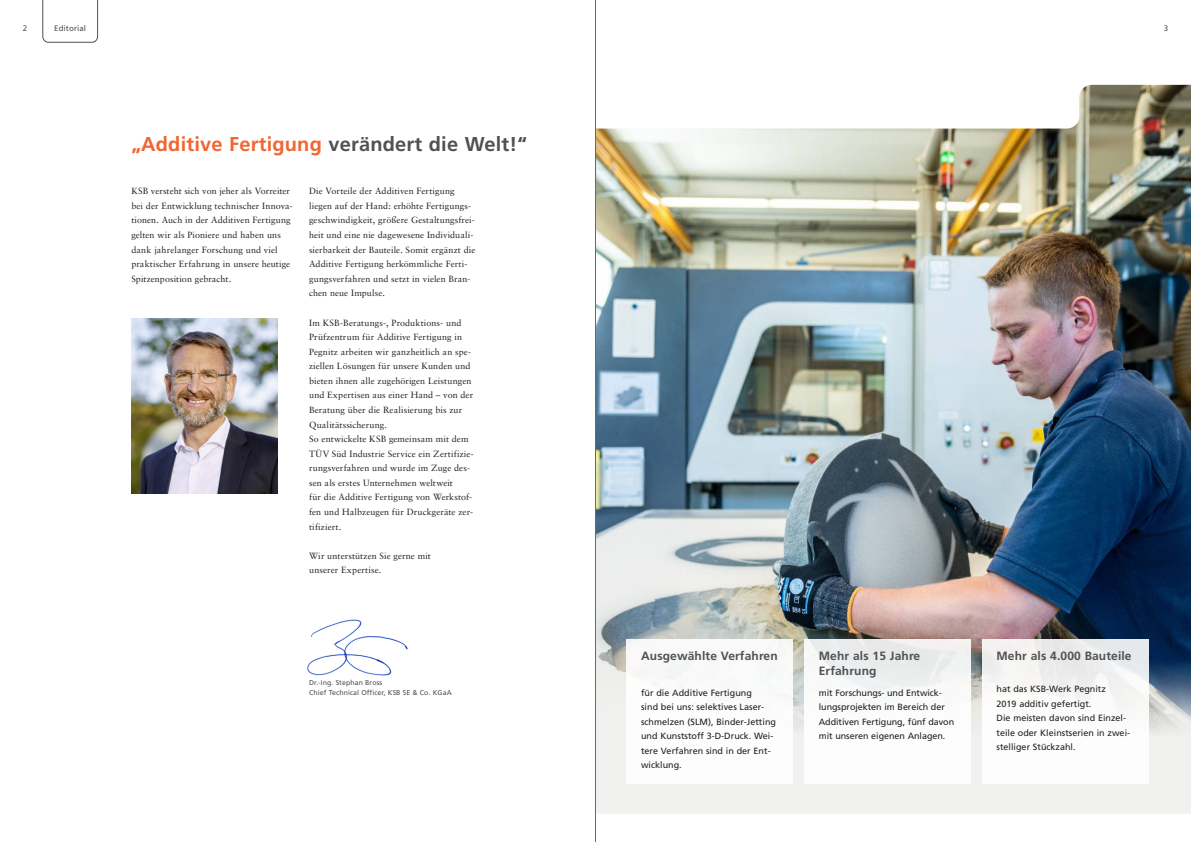
<style>
.page{position:relative;width:1191px;height:842px;background:#fff}
.page>*{position:absolute;margin:0;border:0;box-sizing:border-box;transform-origin:0 0}
.t1{font:700 20px "Frutiger LT Pro";letter-spacing:.01em;color:#f16531}
.t2{font:700 12px/14.5px "Frutiger LT Pro";letter-spacing:.01em;color:#4f5152}
.t3{font:9px/14.6px "Sabon LT Std";letter-spacing:.01em;color:#231f20}
.t4{font:9px/14.5px "Frutiger LT Pro";color:#231f20}
.t5{font:8px "Frutiger LT Pro";letter-spacing:.005em;color:#4f5152}
.t6{font:7px/10px "Frutiger LT Pro";letter-spacing:.01em;color:#4f5152}
.s1{color:#4f5152}
</style>
<div class="page">
<img style="left:596px;top:85px;width:595px;height:729px">
<img style="left:307px;top:619px;width:101px;height:57px">
<svg style="left:43px;top:0;width:55px;height:43px"></svg>
<img style="left:131px;top:319px;width:147px;height:174px">
<hr style="left:595px;top:0;width:1px;height:842px;background:#666869">
<div style="left:804px;top:640px;width:166px;height:144px;background:linear-gradient(to bottom,#edeeee,#fff)"></div>
<div style="left:626px;top:640px;width:167px;height:144px;background:#fff"></div>
<div style="left:982px;top:640px;width:166px;height:144px;background:linear-gradient(to bottom,#ededed,#fff)"></div>
<p class="t5" style="left:54px;top:24px;width:33px">Editorial</p>
<p class="t5" style="left:23px;top:24px;width:6px">2</p>
<p class="t5" style="left:1163px;top:24px;width:6px">3</p>
<h1 class="t1" style="left:131px;top:132px;width:397px">„Additive Fertigung <span class="s1">verändert die Welt!“</span></h1>
<p class="t3" style="left:131px;top:184px;width:163px">KSB versteht sich von jeher als Vorreiter bei der Entwicklung technischer Innova&shy;tionen. Auch in der Additiven Fertigung gelten wir als Pioniere und haben uns dank jahrelanger Forschung und viel praktischer Erfahrung in unsere heutige Spitzenposition gebracht.</p>
<p class="t3" style="left:309px;top:184px;width:168px">Die Vorteile der Additiven Fertigung liegen auf der Hand: erhöhte Fertigungs&shy;geschwindigkeit, größere Gestaltungsfrei&shy;heit und eine nie dagewesene Individuali&shy;sierbarkeit der Bauteile. Somit ergänzt die Additive Fertigung herkömmliche Ferti&shy;gungsverfahren und setzt in vielen Bran&shy;chen neue Impulse.</p>
<p class="t3" style="left:309px;top:315px;width:166px">Im KSB-Beratungs-, Produktions- und Prüfzentrum für Additive Fertigung in Pegnitz arbeiten wir ganzheitlich an spe&shy;ziellen Lösungen für unsere Kunden und bieten ihnen alle zugehörigen Leistungen und Expertisen aus einer Hand – von der Beratung über die Realisierung bis zur Qualitätssicherung.<br>So entwickelte KSB gemeinsam mit dem TÜV Süd Industrie Service ein Zertifizie&shy;rungsverfahren und wurde im Zuge des&shy;sen als erstes Unternehmen weltweit<br>für die Additive Fertigung von Werkstof&shy;fen und Halbzeugen für Druckgeräte zer&shy;tifiziert.</p>
<p class="t3" style="left:309px;top:548px;width:123px">Wir unterstützen Sie gerne mit unserer Expertise.</p>
<p class="t6" style="left:309px;top:678px;width:144px">Dr.-Ing. Stephan Bross<br>Chief Technical Officer, KSB SE &amp; Co. KGaA</p>
<h2 class="t2" style="left:641px;top:649px;width:138px">Ausgewählte Verfahren</h2>
<p class="t4" style="left:641px;top:685px;width:136px">für die Additive Fertigung<br>sind bei uns: selektives Laser&shy;schmelzen (SLM), Binder-Jetting und Kunststoff 3-D-Druck. Wei&shy;tere Verfahren sind in der Ent&shy;wicklung.</p>
<h2 class="t2" style="left:819px;top:649px;width:103px">Mehr als 15 Jahre<br>Erfahrung</h2>
<p class="t4" style="left:819px;top:685px;width:137px">mit Forschungs- und Entwick&shy;lungsprojekten im Bereich der<br>Additiven Fertigung, fünf davon mit unseren eigenen Anlagen.</p>
<h2 class="t2" style="left:996px;top:649px;width:137px">Mehr als 4.000 Bauteile</h2>
<p class="t4" style="left:996px;top:682px;width:135px">hat das KSB-Werk Pegnitz<br>2019 additiv gefertigt.<br>Die meisten davon sind Einzel&shy;teile oder Kleinstserien in zwei&shy;stelliger Stückzahl.</p>
</div>
